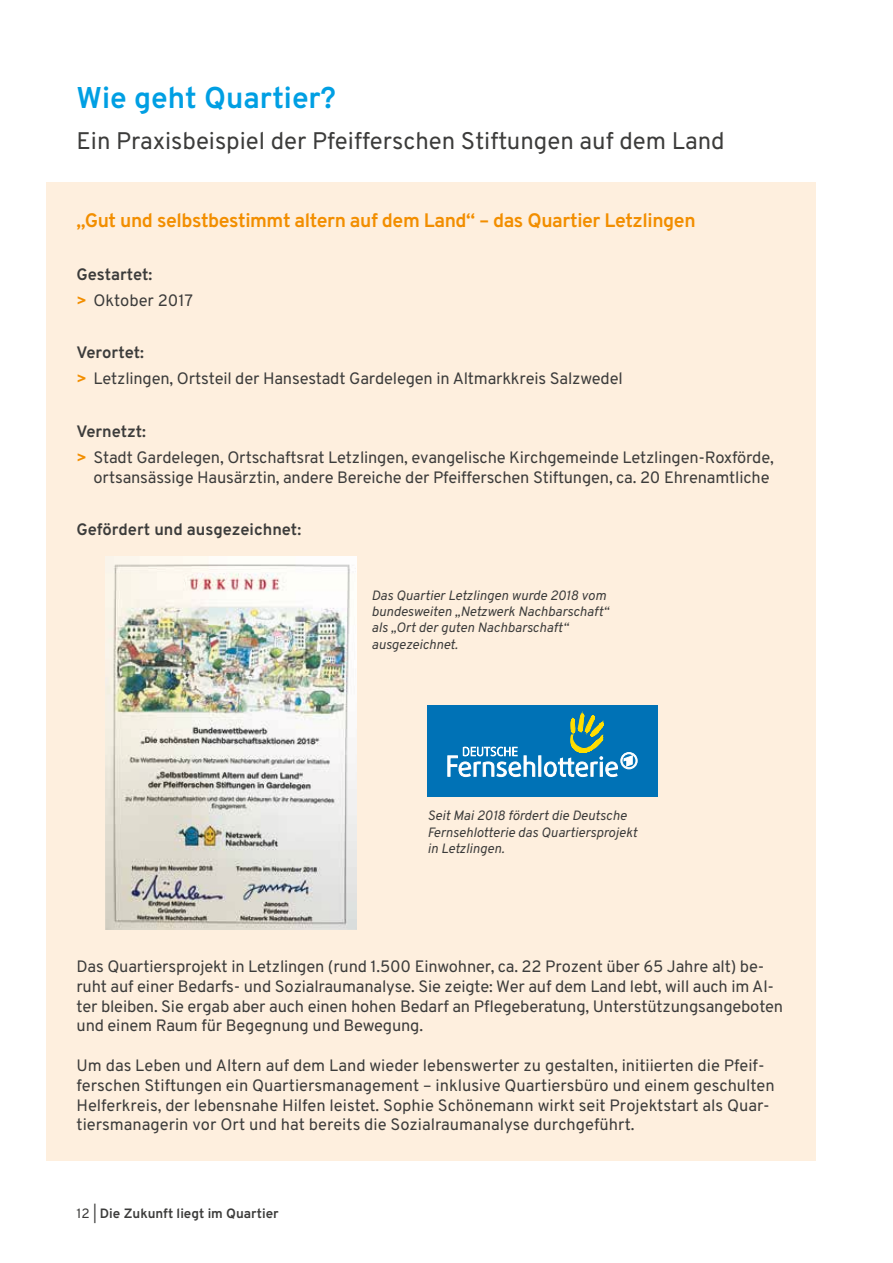
<style>
.page{position:relative;width:893px;height:1263px;background:#fff}
.page>*{position:absolute;margin:0;border:0;box-sizing:border-box;transform-origin:0 0}
.t1{font:700 30px "Overpass";color:#009fe3}
.t2{font:24px "Overpass";color:#3c3c3b}
.t3{font:700 19.5px "Overpass";letter-spacing:-.02em;color:#f28e00}
.t4{font:16.5px/19.8px "Overpass";letter-spacing:-.01em;color:#3c3c3b}
.t5{font:700 16.5px "Overpass";color:#3c3c3b}
.t6{font:italic 13.5px/16.2px "Overpass";color:#3c3c3b}
.t7{font:700 13.5px "Overpass";color:#3c3c3b}
.s1{font-weight:700}
.s2{font-weight:700;color:#f28e00}
.s3{font-weight:400}
</style>
<div class="page">
<div style="left:46px;top:183px;width:769px;height:978px;background:#feefde"></div>
<div style="left:427px;top:705px;width:231px;height:92px;background:#0072b6"></div>
<svg style="left:448px;top:714px;width:189px;height:62px"></svg>
<img style="left:106px;top:556px;width:251px;height:373px">
<h1 class="t1" style="left:77px;top:76px;width:261px">Wie geht Quartier?</h1>
<h2 class="t2" style="left:77px;top:123px;width:650px">Ein Praxisbeispiel der Pfeifferschen Stiftungen auf dem Land</h2>
<p class="t3" style="left:77px;top:207px;width:621px">„Gut und selbstbestimmt altern auf dem Land“ – das Quartier Letzlingen</p>
<p class="t4" style="left:77px;top:261px;width:118px;line-height:26.2px"><span class="s1">Gestartet:<br></span><span class="s2">&gt;</span> Oktober 2017</p>
<p class="t4" style="left:77px;top:339px;width:548px;line-height:26.2px"><span class="s1">Verortet:<br></span><span class="s2">&gt;</span> Letzlingen, Ortsteil der Hansestadt Gardelegen in Altmarkkreis Salzwedel</p>
<p class="t4" style="left:77px;top:418px;width:699px;line-height:26.2px"><span class="s1">Vernetzt:<br></span><span class="s2">&gt;</span> Stadt Gardelegen, Ortschaftsrat Letzlingen, evangelische Kirchgemeinde Letzlingen-Roxförde,</p>
<p class="t4" style="left:94px;top:467px;width:677px">ortsansässige Hausärztin, andere Bereiche der Pfeifferschen Stiftungen, ca. 20 Ehrenamtliche</p>
<p class="t5" style="left:77px;top:517px;width:226px">Gefördert und ausgezeichnet:</p>
<p class="t6" style="left:371px;top:587px;width:239px">Das Quartier Letzlingen wurde 2018 vom bundesweiten „Netzwerk Nachbarschaft“ als „Ort der guten Nachbarschaft“ ausgezeichnet.</p>
<p class="t6" style="left:427px;top:808px;width:211px">Seit Mai 2018 fördert die Deutsche<br>Fernsehlotterie das Quartiersprojekt in Letzlingen.</p>
<p class="t4" style="left:77px;top:956px;width:708px">Das Quartiersprojekt in Letzlingen (rund 1.500 Einwohner, ca. 22 Prozent über 65 Jahre alt) be&shy;ruht auf einer Bedarfs- und Sozialraumanalyse. Sie zeigte: Wer auf dem Land lebt, will auch im Al&shy;ter bleiben. Sie ergab aber auch einen hohen Bedarf an Pflegeberatung, Unterstützungsangeboten und einem Raum für Begegnung und Bewegung.</p>
<p class="t4" style="left:77px;top:1055px;width:700px">Um das Leben und Altern auf dem Land wieder lebenswerter zu gestalten, initiierten die Pfeif&shy;ferschen Stiftungen ein Quartiersmanagement – inklusive Quartiersbüro und einem geschulten Helferkreis, der lebensnahe Hilfen leistet. Sophie Schönemann wirkt seit Projektstart als Quar&shy;tiersmanagerin vor Ort und hat bereits die Sozialraumanalyse durchgeführt.</p>
<p class="t7" style="left:77px;top:1203px;width:204px"><span class="s3">12 |</span> Die Zukunft liegt im Quartier</p>
</div>
